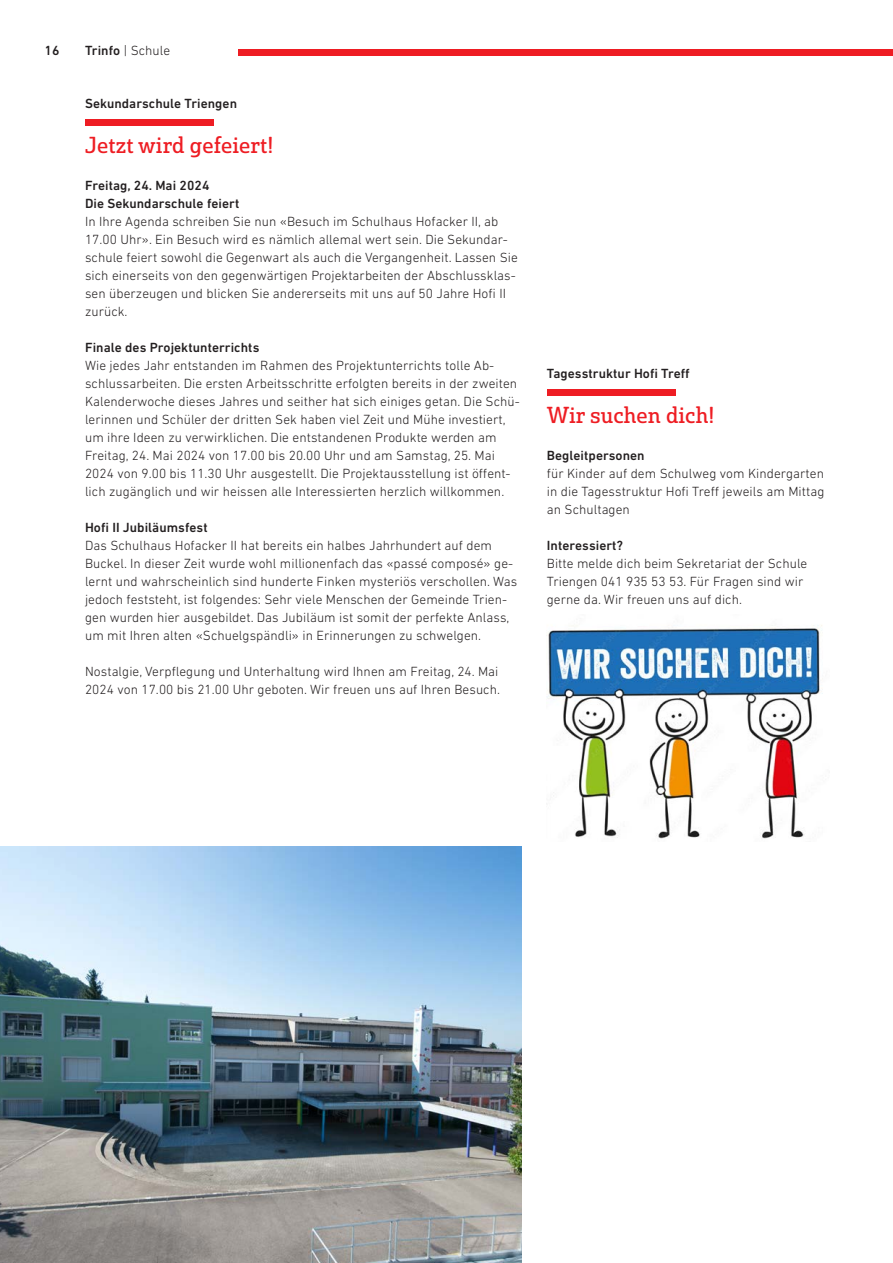
<style>
.page{position:relative;width:893px;height:1263px;background:#fff}
.page>*{position:absolute;margin:0;border:0;box-sizing:border-box;transform-origin:0 0}
.Grundtext_Trinfo{font:22.5px "Solitas Slab Nor Reg";letter-spacing:.005em;color:#ee1d23}
.Grundtext_Trinfo-2{font:300 13.5px/18px "DIN Next LT Pro";letter-spacing:.005em;color:#231f20}
.Grundtext_Trinfo-3{font:500 13.5px "DIN Next LT Pro";letter-spacing:.005em;color:#231f20}
.Grundtext_Raster_Trinfo{font:500 13.5px "DIN Next LT Pro";letter-spacing:.005em;color:#231f20}
.s1{font-weight:500}
</style>
<div class="page">
<div style="left:85px;top:119px;width:128px;height:6px;background:#ee1d23"></div>
<div style="left:547px;top:389px;width:128px;height:6px;background:#ee1d23"></div>
<img style="left:0;top:846px;width:521px;height:417px">
<img style="left:547px;top:625px;width:276px;height:214px">
<div style="left:239px;top:49px;width:654px;height:6px;background:#ee1d23"></div>
<p class="Grundtext_Trinfo-3" style="left:45px;top:43px;width:16px">16</p>
<p class="Grundtext_Trinfo-2" style="left:85px;top:42px;width:87px"><span class="s1">Trinfo</span> | Schule</p>
<p class="Grundtext_Raster_Trinfo" style="left:85px;top:95px;width:154px">Sekundarschule Triengen</p>
<p class="Grundtext_Trinfo" style="left:85px;top:131px;width:190px">Jetzt wird gefeiert!</p>
<p class="Grundtext_Trinfo-3" style="left:85px;top:178px;width:126px">Freitag, 24. Mai 2024</p>
<p class="Grundtext_Trinfo-3" style="left:85px;top:196px;width:156px">Die Sekundarschule feiert</p>
<p class="Grundtext_Trinfo-2" style="left:85px;top:212px;width:434px">In Ihre Agenda schreiben Sie nun «Besuch im Schulhaus Hofacker II, ab 17.00 Uhr». Ein Besuch wird es nämlich allemal wert sein. Die Sekundar&shy;schule feiert sowohl die Gegenwart als auch die Vergangenheit. Lassen Sie sich einerseits von den gegenwärtigen Projektarbeiten der Abschlussklas&shy;sen überzeugen und blicken Sie andererseits mit uns auf 50 Jahre Hofi II zurück.</p>
<p class="Grundtext_Trinfo-3" style="left:85px;top:340px;width:176px">Finale des Projektunterrichts</p>
<p class="Grundtext_Trinfo-2" style="left:85px;top:356px;width:436px">Wie jedes Jahr entstanden im Rahmen des Projektunterrichts tolle Ab&shy;schlussarbeiten. Die ersten Arbeitsschritte erfolgten bereits in der zweiten Kalenderwoche dieses Jahres und seither hat sich einiges getan. Die Schü&shy;lerinnen und Schüler der dritten Sek haben viel Zeit und Mühe investiert, um ihre Ideen zu verwirklichen. Die entstandenen Produkte werden am Freitag, 24. Mai 2024 von 17.00 bis 20.00 Uhr und am Samstag, 25. Mai 2024 von 9.00 bis 11.30 Uhr ausgestellt. Die Projektausstellung ist öffent&shy;lich zugänglich und wir heissen alle Interessierten herzlich willkommen.</p>
<p class="Grundtext_Trinfo-3" style="left:85px;top:519px;width:124px">Hofi II Jubiläumsfest</p>
<p class="Grundtext_Trinfo-2" style="left:85px;top:536px;width:434px">Das Schulhaus Hofacker II hat bereits ein halbes Jahrhundert auf dem Buckel. In dieser Zeit wurde wohl millionenfach das «passé composé» ge&shy;lernt und wahrscheinlich sind hunderte Finken mysteriös verschollen. Was jedoch feststeht, ist folgendes: Sehr viele Menschen der Gemeinde Trien&shy;gen wurden hier ausgebildet. Das Jubiläum ist somit der perfekte Anlass, um mit Ihren alten «Schuelgspändli» in Erinnerungen zu schwelgen.</p>
<p class="Grundtext_Trinfo-2" style="left:85px;top:662px;width:416px">Nostalgie, Verpflegung und Unterhaltung wird Ihnen am Freitag, 24. Mai<br>2024 von 17.00 bis 21.00 Uhr geboten. Wir freuen uns auf Ihren Besuch.</p>
<p class="Grundtext_Raster_Trinfo" style="left:547px;top:365px;width:144px">Tagesstruktur Hofi Treff</p>
<p class="Grundtext_Trinfo" style="left:547px;top:401px;width:169px">Wir suchen dich!</p>
<p class="Grundtext_Trinfo-3" style="left:547px;top:448px;width:99px">Begleitpersonen</p>
<p class="Grundtext_Trinfo-2" style="left:547px;top:464px;width:279px;text-align:justify">für Kinder auf dem Schulweg vom Kindergarten in die Tagesstruktur Hofi Treff jeweils am Mittag an Schultagen</p>
<p class="Grundtext_Trinfo-3" style="left:547px;top:538px;width:78px">Interessiert?</p>
<p class="Grundtext_Trinfo-2" style="left:547px;top:554px;width:262px">Bitte melde dich beim Sekretariat der Schule<br>Triengen 041 935 53 53. Für Fragen sind wir gerne da. Wir freuen uns auf dich.</p>
</div>
